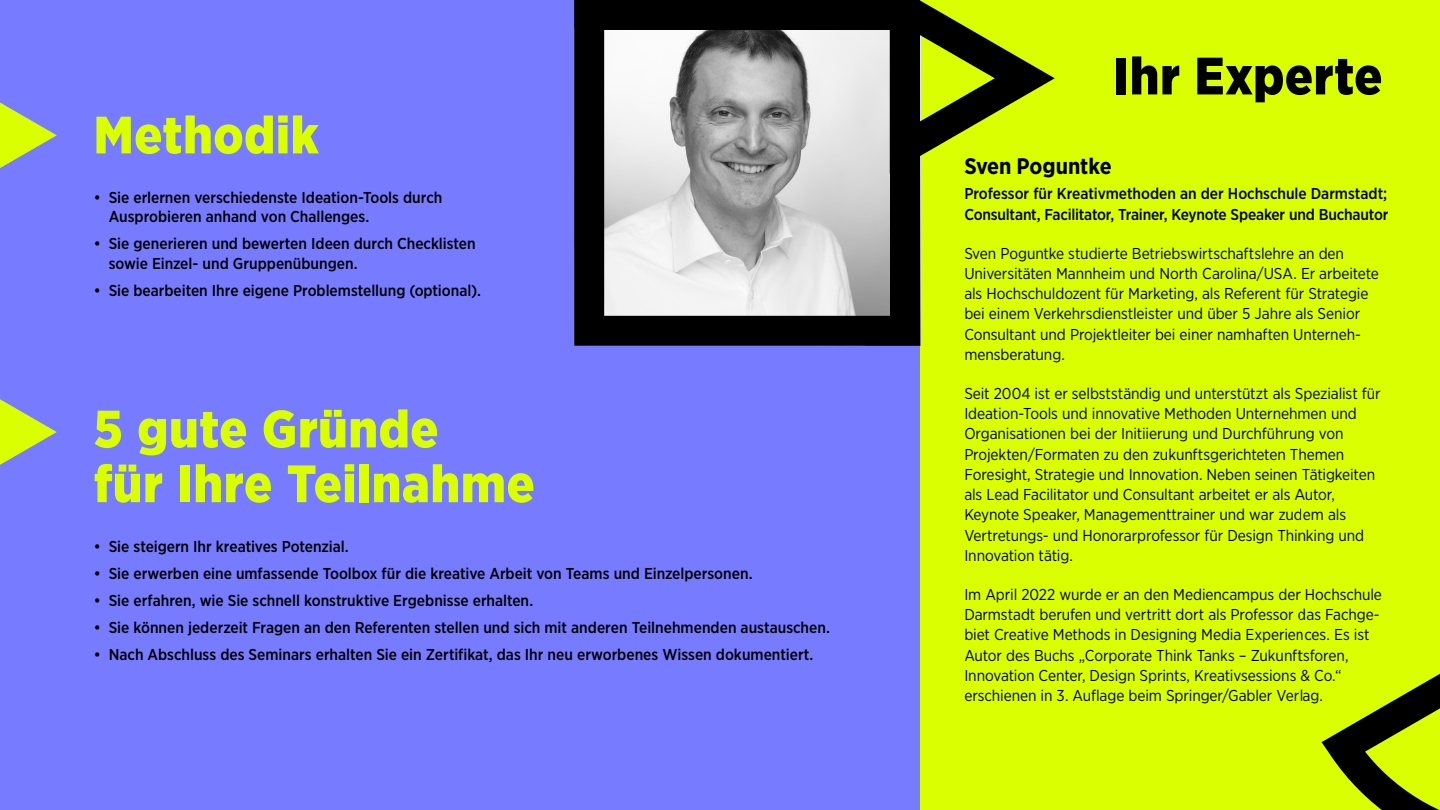
<style>
.page{position:relative;width:1440px;height:810px;background:#fff}
.page>*{position:absolute;margin:0;border:0;box-sizing:border-box;transform-origin:0 0}
.t1{font:900 52.5px/54.8px "Gotham Narrow";letter-spacing:.015em;color:#daff00}
.t2{font:900 52.5px "Gotham Narrow";letter-spacing:.015em;color:#000}
.t3{font:700 22.5px "Gotham Narrow";letter-spacing:-.005em;color:#000}
.t4{font:15.75px/20.2px "Gotham Narrow";letter-spacing:-.005em;color:#000}
.t5{font:500 15.75px/19.5px "Gotham Narrow";color:#000}
</style>
<div class="page">
<div style="left:519px;top:0;width:920px;height:810px;background:#daff00"></div>
<div style="left:0;top:0;width:520px;height:810px;background:#777bff"></div>
<div style="left:400px;top:0;width:520px;height:810px;background:#777bff"></div>
<img style="left:605px;top:31px;width:284px;height:284px">
<div style="left:574px;top:0;width:346px;height:346px;border:30px solid #000"></div>
<svg style="left:1321px;top:499px;width:119px;height:311px"></svg>
<svg style="left:889px;top:0;width:166px;height:180px"></svg>
<svg style="left:0;top:102px;width:57px;height:66px"></svg>
<svg style="left:0;top:399px;width:57px;height:66px"></svg>
<h1 class="t1" style="left:94px;top:107px;width:227px">Methodik</h1>
<p class="t5" style="left:109px;top:187px;width:335px;text-indent:-15px">• Sie erlernen verschiedenste Ideation-Tools durch<br>Ausprobieren anhand von Challenges.</p>
<p class="t5" style="left:109px;top:234px;width:369px;text-indent:-15px">• Sie generieren und bewerten Ideen durch Checklisten sowie Einzel- und Gruppenübungen.</p>
<p class="t5" style="left:94px;top:280px;width:389px">• Sie bearbeiten Ihre eigene Problemstellung (optional).</p>
<h1 class="t1" style="left:94px;top:401px;width:442px">5 gute Gründe<br>für Ihre Teilnahme</h1>
<p class="t5" style="left:94px;top:536px;width:256px">• Sie steigern Ihr kreatives Potenzial.</p>
<p class="t5" style="left:94px;top:563px;width:660px">• Sie erwerben eine umfassende Toolbox für die kreative Arbeit von Teams und Einzelpersonen.</p>
<p class="t5" style="left:94px;top:590px;width:441px">• Sie erfahren, wie Sie schnell konstruktive Ergebnisse erhalten.</p>
<p class="t5" style="left:94px;top:617px;width:738px">• Sie können jederzeit Fragen an den Referenten stellen und sich mit anderen Teilnehmenden austauschen.</p>
<p class="t5" style="left:94px;top:644px;width:721px">• Nach Abschluss des Seminars erhalten Sie ein Zertifikat, das Ihr neu erworbenes Wissen dokumentiert.</p>
<h1 class="t2" style="left:1114px;top:41px;width:270px">Ihr Experte</h1>
<h2 class="t3" style="left:964px;top:151px;width:149px">Sven Poguntke</h2>
<p class="t5" style="left:964px;top:183px;width:426px;line-height:20.2px">Professor für Kreativmethoden an der Hochschule Darmstadt;<br>Consultant, Facilitator, Trainer, Keynote Speaker und Buchautor</p>
<p class="t4" style="left:964px;top:243px;width:416px">Sven Poguntke studierte Betriebswirtschaftslehre an den Universitäten Mannheim und North Carolina/USA. Er arbeitete als Hochschuldozent für Marketing, als Referent für Strategie bei einem Verkehrsdienstleister und über 5 Jahre als Senior Consultant und Projektleiter bei einer namhaften Unterneh&shy;mensberatung.</p>
<p class="t4" style="left:964px;top:383px;width:418px">Seit 2004 ist er selbstständig und unterstützt als Spezialist für Ideation-Tools und innovative Methoden Unternehmen und Organisationen bei der Initiierung und Durchführung von Projekten/Formaten zu den zukunftsgerichteten Themen Foresight, Strategie und Innovation. Neben seinen Tätigkeiten als Lead Facilitator und Consultant arbeitet er als Autor, Keynote Speaker, Managementtrainer und war zudem als Vertretungs- und Honorarprofessor für Design Thinking und Innovation tätig.</p>
<p class="t4" style="left:964px;top:584px;width:419px">Im April 2022 wurde er an den Mediencampus der Hochschule Darmstadt berufen und vertritt dort als Professor das Fachge&shy;biet Creative Methods in Designing Media Experiences. Es ist Autor des Buchs „Corporate Think Tanks – Zukunftsforen, Innovation Center, Design Sprints, Kreativsessions &amp; Co.“ erschienen in 3. Auflage beim Springer/Gabler Verlag.</p>
</div>
